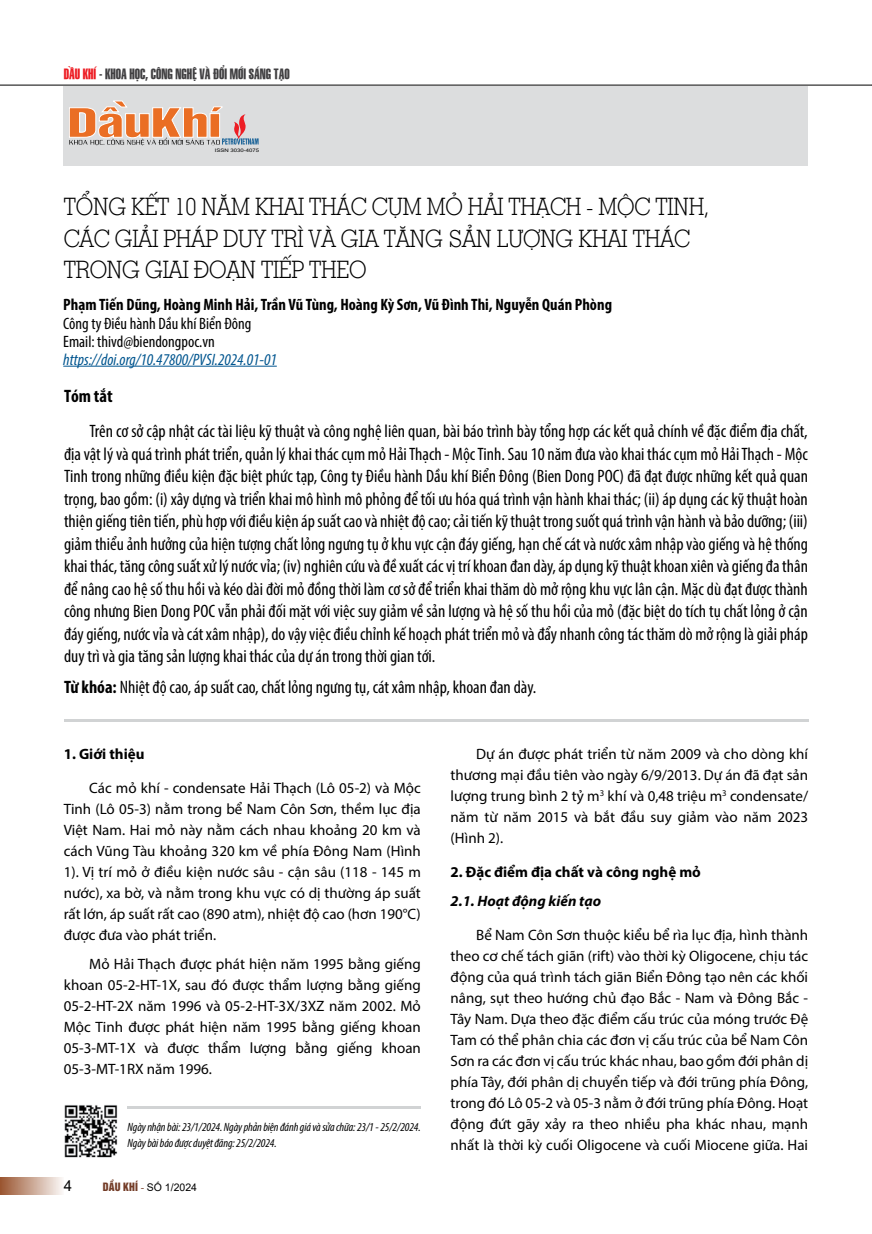
<style>
.page{position:relative;width:872px;height:1234px;background:#fff}
.page>*{position:absolute;margin:0;border:0;box-sizing:border-box;transform-origin:0 0}
.t1{font:300 24px/31.5px "Geo Slab 703";letter-spacing:-.01em;color:#000;scale:.9 1}
.t2{font:condensed 18px/22.5px "Myriad Pro";color:#000;text-align:justify}
.t3{font:700 condensed 18px "Myriad Pro";color:#000}
.t4{font:700 condensed 16.5px "Myriad Pro";color:#000}
.t5{font:condensed 16.5px/18px "Myriad Pro";color:#000}
.t6{font:italic condensed 16.5px "Myriad Pro";color:#00558f}
.t7{font:15px/21px "Myriad Pro";color:#000;text-align:justify}
.t8{font:700 15px "Myriad Pro";color:#000}
.t9{font:italic 700 15px "Myriad Pro";color:#000}
.t10{font:15px "Arial";color:#000}
.t11{font:14.25px "SFU Swiss BT Extra Compressed";color:#414042}
.t12{font:italic condensed 12px/16.5px "Myriad Pro";letter-spacing:-.01em;color:#000}
.t13{font:10.5px "Arial";color:#000}
.t14{font:4.8px "Arial";color:#000;scale:1.25 1}
.s1{color:#ed1d24}
.s2{color:#4d4d4f}
.s3{font-weight:700}
.s4{font-family:"UTM Helvet Ins";color:#733c27}
.s5{font-family:"Times New Roman";color:#733c27}
</style>
<div class="page">
<hr style="left:0;top:85px;width:872px;height:1px;background:#000">
<div style="left:0;top:1176px;width:64px;height:17px;background:linear-gradient(to right,#9a5530,#faf7f5)"></div>
<div style="left:63px;top:86px;width:744px;height:79px;background:#dcddde"></div>
<hr style="left:128px;top:1105px;width:293px;height:3px;background:#d1d3d4">
<img style="left:64px;top:1105px;width:54px;height:53px">
<hr style="left:63px;top:365px;width:214px;height:1px;background:#00558f">
<hr style="left:64px;top:718px;width:744px;height:3px;background:#d1d3d4">
<svg style="left:69px;top:101px;width:190px;height:44px"></svg>
<p class="t11" style="left:64px;top:62px;width:227px"><span class="s1">DẦU KHÍ</span> <span class="s2">-</span> KHOA HỌC, CÔNG NGHỆ VÀ ĐỔI MỚI SÁNG TẠO</p>
<p class="t14" style="left:215px;top:147px;width:37px">ISSN 3030-4075</p>
<h1 class="t1" style="left:64px;top:190px;width:719px">TỔNG KẾT 10 NĂM KHAI THÁC CỤM MỎ HẢI THẠCH - MỘC TINH,<br>CÁC GIẢI PHÁP DUY TRÌ VÀ GIA TĂNG SẢN LƯỢNG KHAI THÁC<br>TRONG GIAI ĐOẠN TIẾP THEO</h1>
<p class="t4" style="left:63px;top:294px;width:550px">Phạm Tiến Dũng, Hoàng Minh Hải, Trần Vũ Tùng, Hoàng Kỳ Sơn, Vũ Đình Thi, Nguyễn Quán Phòng</p>
<p class="t5" style="left:63px;top:314px;width:190px">Công ty Điều hành Dầu khí Biển Đông<br>Email: thivd@biendongpoc.vn</p>
<p class="t6" style="left:63px;top:349px;width:215px">https://doi.org/10.47800/PVSI.2024.01-01</p>
<p class="t3" style="left:64px;top:384px;width:50px">Tóm tắt</p>
<p class="t2" style="left:64px;top:420px;width:745px;text-indent:26px">Trên cơ sở cập nhật các tài liệu kỹ thuật và công nghệ liên quan, bài báo trình bày tổng hợp các kết quả chính về đặc điểm địa chất, địa vật lý và quá trình phát triển, quản lý khai thác cụm mỏ Hải Thạch - Mộc Tinh. Sau 10 năm đưa vào khai thác cụm mỏ Hải Thạch - Mộc Tinh trong những điều kiện đặc biệt phức tạp, Công ty Điều hành Dầu khí Biển Đông (Bien Dong POC) đã đạt được những kết quả quan trọng, bao gồm: (i) xây dựng và triển khai mô hình mô phỏng để tối ưu hóa quá trình vận hành khai thác; (ii) áp dụng các kỹ thuật hoàn thiện giếng tiên tiến, phù hợp với điều kiện áp suất cao và nhiệt độ cao; cải tiến kỹ thuật trong suốt quá trình vận hành và bảo dưỡng; (iii) giảm thiểu ảnh hưởng của hiện tượng chất lỏng ngưng tụ ở khu vực cận đáy giếng, hạn chế cát và nước xâm nhập vào giếng và hệ thống khai thác, tăng công suất xử lý nước vỉa; (iv) nghiên cứu và đề xuất các vị trí khoan đan dày, áp dụng kỹ thuật khoan xiên và giếng đa thân để nâng cao hệ số thu hồi và kéo dài đời mỏ đồng thời làm cơ sở để triển khai thăm dò mở rộng khu vực lân cận. Mặc dù đạt được thành công nhưng Bien Dong POC vẫn phải đối mặt với việc suy giảm về sản lượng và hệ số thu hồi của mỏ (đặc biệt do tích tụ chất lỏng ở cận đáy giếng, nước vỉa và cát xâm nhập), do vậy việc điều chỉnh kế hoạch phát triển mỏ và đẩy nhanh công tác thăm dò mở rộng là giải pháp duy trì và gia tăng sản lượng khai thác của dự án trong thời gian tới.</p>
<p class="t2" style="left:64px;top:676px;width:474px"><span class="s3">Từ khóa:</span> Nhiệt độ cao, áp suất cao, chất lỏng ngưng tụ, cát xâm nhập, khoan đan dày.</p>
<p class="t8" style="left:64px;top:743px;width:82px">1. Giới thiệu</p>
<p class="t7" style="left:64px;top:776px;width:358px;text-indent:26px">Các mỏ khí - condensate Hải Thạch (Lô 05-2) và Mộc Tinh (Lô 05-3) nằm trong bể Nam Côn Sơn, thềm lục địa Việt Nam. Hai mỏ này nằm cách nhau khoảng 20 km và cách Vũng Tàu khoảng 320 km về phía Đông Nam (Hình 1). Vị trí mỏ ở điều kiện nước sâu - cận sâu (118 - 145 m nước), xa bờ, và nằm trong khu vực có dị thường áp suất rất lớn, áp suất rất cao (890 atm), nhiệt độ cao (hơn 190°C) được đưa vào phát triển.</p>
<p class="t7" style="left:64px;top:953px;width:358px;text-indent:26px">Mỏ Hải Thạch được phát hiện năm 1995 bằng giếng khoan 05-2-HT-1X, sau đó được thẩm lượng bằng giếng 05-2-HT-2X năm 1996 và 05-2-HT-3X/3XZ năm 2002. Mỏ Mộc Tinh được phát hiện năm 1995 bằng giếng khoan 05-3-MT-1X và được thẩm lượng bằng giếng khoan 05-3-MT-1RX năm 1996.</p>
<p class="t12" style="left:128px;top:1117px;width:295px">Ngày nhận bài: 23/1/2024. Ngày phản biện đánh giá và sửa chữa: 23/1 - 25/2/2024.<br>Ngày bài báo được duyệt đăng: 25/2/2024.</p>
<p class="t10" style="left:64px;top:1175px;width:10px">4</p>
<p class="t13" style="left:103px;top:1179px;width:96px"><span class="s4">DẦU KHÍ</span> <span class="s5">-</span> SỐ 1/2024</p>
<p class="t7" style="left:450px;top:742px;width:359px;text-align:left;text-indent:26px">Dự án được phát triển từ năm 2009 và cho dòng khí thương mại đầu tiên vào ngày 6/9/2013. Dự á n đã đạt sả n lượng trung bình 2 tỷ m<sup>3</sup> khí và 0,48 triệu m<sup>3</sup> condensate/ năm từ năm 2015 và bắt đầu suy giả m vào năm 2023 (Hình 2).</p>
<p class="t8" style="left:450px;top:861px;width:252px">2. Đặc điểm địa chất và công nghệ mỏ</p>
<p class="t9" style="left:450px;top:891px;width:152px">2.1. Hoạt động kiến tạo</p>
<p class="t7" style="left:450px;top:923px;width:359px;text-indent:26px">Bể Nam Côn Sơn thuộc kiểu bể rìa lục địa, hình thành theo cơ chế tách giãn (rift) vào thời kỳ Oligocene, chịu tác động của quá trình tách giãn Biển Đông tạo nên các khối nâng, sụt theo hướng chủ đạo Bắc - Nam và Đông Bắc - Tây Nam. Dựa theo đặc điểm cấu trúc của móng trước Đệ Tam có thể phân chia các đơn vị cấu trúc của bể Nam Côn Sơn ra các đơn vị cấu trúc khác nhau, bao gồm đới phân dị phía Tây, đới phân dị chuyển tiếp và đới trũng phía Đông, trong đó Lô 05-2 và 05-3 nằm ở đới trũng phía Đông. Hoạt động đứt gãy xảy ra theo nhiều pha khác nhau, mạnh nhất là thời kỳ cuối Oligocene và cuối Miocene giữa. Hai</p>
</div>
